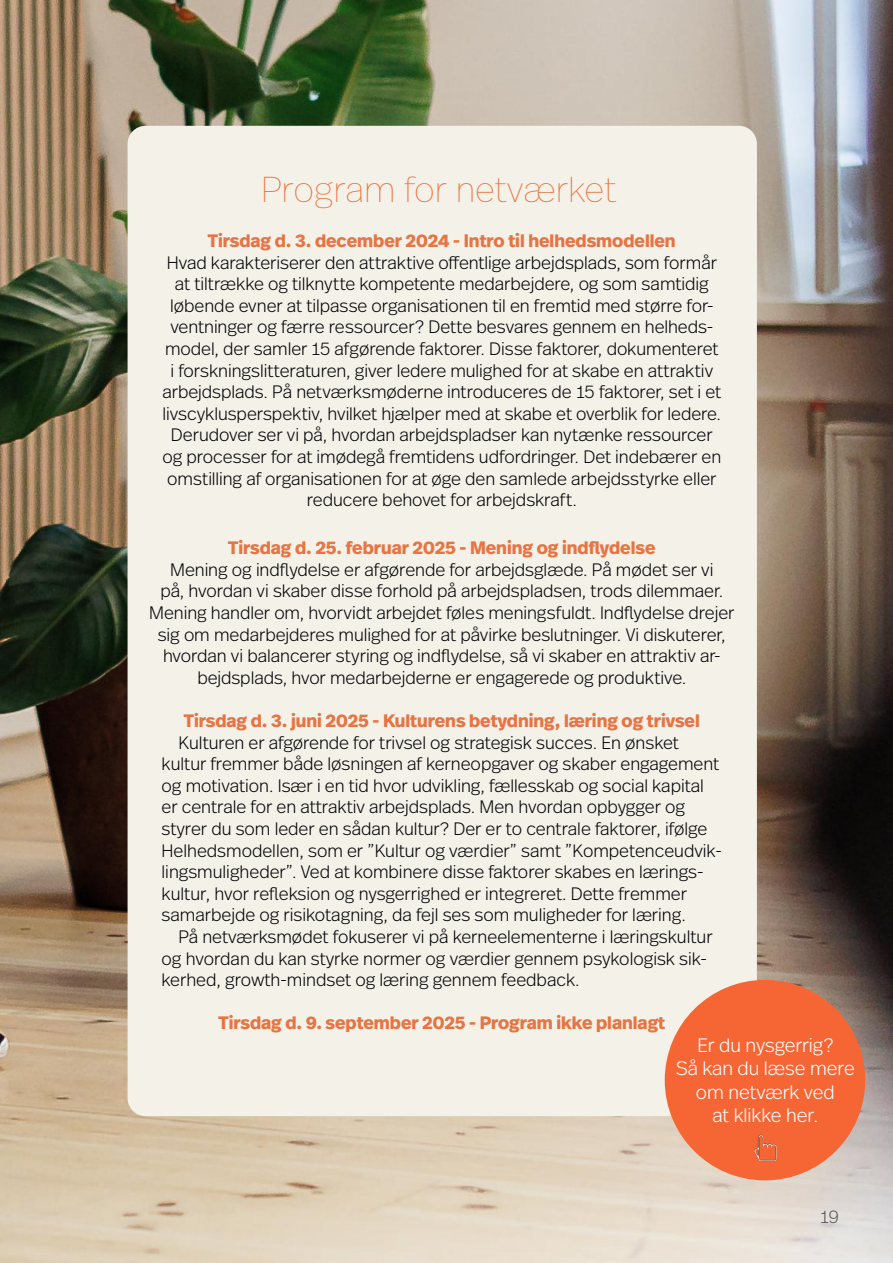
<style>
.page{position:relative;width:893px;height:1263px;background:#fff}
.page>*{position:absolute;margin:0;border:0;box-sizing:border-box;transform-origin:0 0}
.t1{font:200 36px "Real Head Pro";color:#e77443}
.t2{font:300 19.5px/23.4px "Real Head Pro";color:#fff;text-align:center}
.t3{font:300 18px/21.6px "Real Head Pro";color:#040509;text-align:center}
.t4{font:700 18px "Real Head Pro";color:#e77443}
.t5{font:300 18px "Real Head Pro";color:#5a5758}
</style>
<div class="page">
<img style="left:0;top:0;width:893px;height:1263px">
<div style="left:128px;top:126px;width:629px;height:990px;background:#f4f1e8;border-radius:18px"></div>
<div style="left:665px;top:980px;width:200px;height:200px;background:#f66635;border-radius:50%"></div>
<img style="left:754px;top:1134px;width:23px;height:27px">
<h1 class="t1" style="left:261px;top:163px;width:357px">Program for netværket</h1>
<p class="t4" style="left:208px;top:227px;width:469px">Tirsdag d. 3. december 2024 - Intro til helhedsmodellen</p>
<p class="t3" style="left:162px;top:250px;width:560px">Hvad karakteriserer den attraktive offentlige arbejdsplads, som formå r at tiltrække og tilknytte kompetente medarbejdere, og som samtidig løbende evner at tilpasse organisationen til en fremtid med større for&shy;ventninger og færre ressourcer? Dette besvares gennem en helheds&shy;model, der samler 15 afgørende faktorer. Disse faktorer, dokumenteret i forskningslitteraturen, giver ledere mulighed for at skabe en attraktiv arbejdsplads. På netværksmøderne introduceres de 15 faktorer, set i et livscyklusperspektiv, hvilket hjælper med at skabe et overblik for ledere.<br>Derudover ser vi på, hvordan arbejdspladser kan nytænke ressourcer og processer for at imødegå fremtidens udfordringer. Det indebærer en omstilling af organisationen for at øge den samlede arbejdsstyrke eller reducere behovet for arbejdskraft.</p>
<p class="t4" style="left:228px;top:535px;width:429px">Tirsdag d. 25. februar 2025 - Mening og indflydelse</p>
<p class="t3" style="left:149px;top:558px;width:587px">Mening og indflydelse er afgørende for arbejdsglæde. På mødet ser vi<br>på, hvordan vi skaber disse forhold på arbejdspladsen, trods dilemmaer.<br>Mening handler om, hvorvidt arbejdet føles meningsfuldt. Indflydelse drejer sig om medarbejderes mulighed for at påvirke beslutninger. Vi diskuterer, hvordan vi balancerer styring og indflydelse, så vi skaber en attraktiv ar&shy;bejdsplads, hvor medarbejderne er engagerede og produktive.</p>
<p class="t4" style="left:184px;top:707px;width:517px">Tirsdag d. 3. juni 2025 - Kulturens betydning, læring og trivsel</p>
<p class="t3" style="left:162px;top:730px;width:562px;text-align:left;text-indent:17px">Kulturen er afgørende for trivsel og strategisk succes. En ønsket kultur fremmer både løsningen af kerneopgaver og skaber engagement og motivation. Især i en tid hvor udvikling, fællesskab og social kapital er centrale for en attraktiv arbejdsplads. Men hvordan opbygger og styrer du som leder en sådan kultur? Der er to centrale faktorer, ifølge Helhedsmodellen, som er ”Kultur og værdier” samt ”Kompetenceudvik&shy;lingsmuligheder”. Ved at kombinere disse faktorer skabes en lærings&shy;kultur, hvor refleksion og nysgerrighed er integreret. Dette fremmer samarbejde og risikotagning, da fejl ses som muligheder for læring.</p>
<p class="t3" style="left:162px;top:925px;width:552px;text-align:left;text-indent:17px">På netværksmødet fokuserer vi på kerneelementerne i læringskultur og hvordan du kan styrke normer og værdier gennem psykologisk sik&shy;kerhed, growth-mindset og læring gennem feedback.</p>
<p class="t4" style="left:219px;top:1010px;width:448px">Tirsdag d. 9. september 2025 - Program ikke planlagt</p>
<p class="t2" style="left:676px;top:1032px;width:180px">Er du nysgerrig?<br>Så kan du læse mere om netværk ved<br>at klikke her.</p>
<p class="t5" style="left:820px;top:1204px;width:20px">19</p>
</div>
